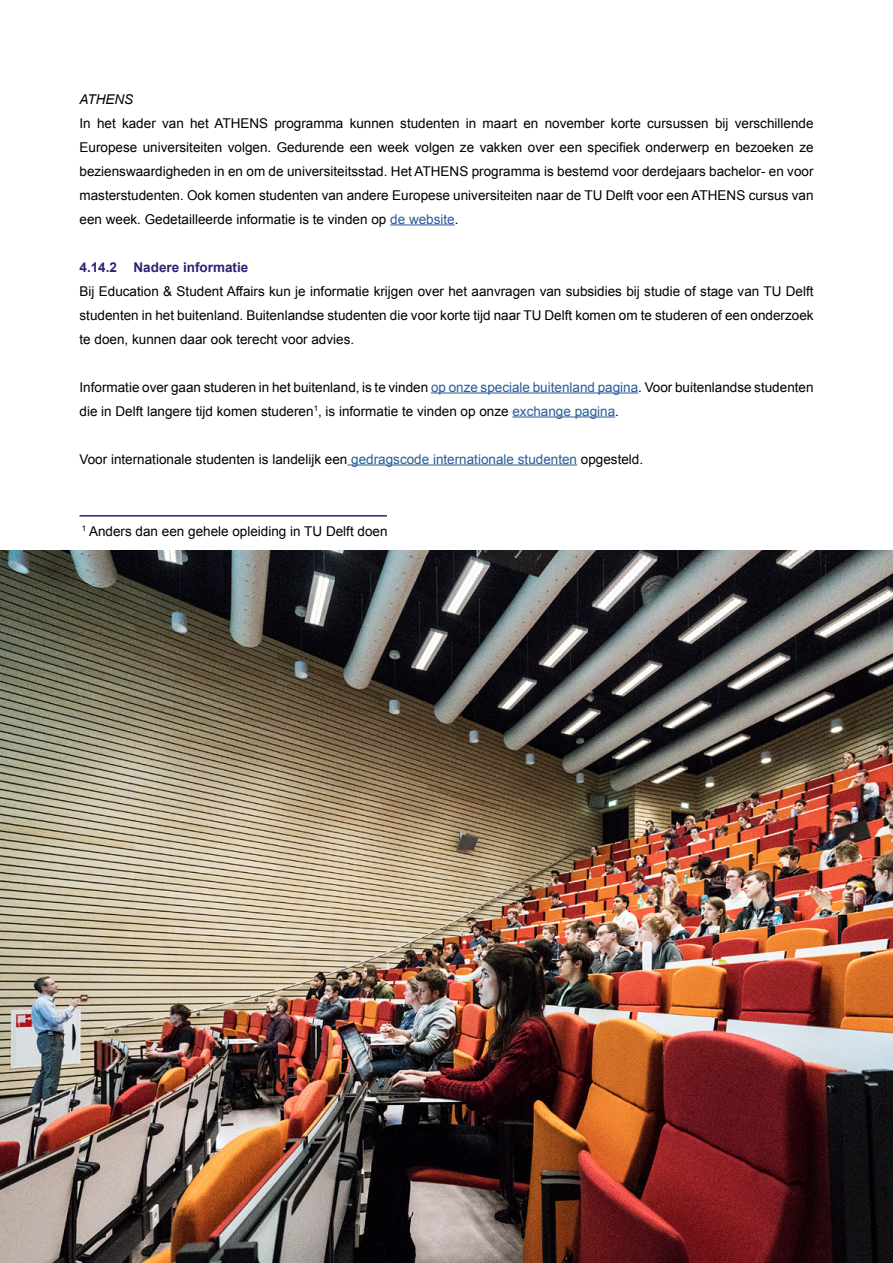
<style>
.page{position:relative;width:893px;height:1263px;background:#fff}
.page>*{position:absolute;margin:0;border:0;box-sizing:border-box;transform-origin:0 0}
.t1{font:13.5px/24px "Arial";color:#000;text-align:justify}
.t2{font:700 13.5px "Arial";color:#2d2378}
.t3{font:italic 13.5px "Arial";color:#000}
.s1{color:#265b9b}
</style>
<div class="page">
<hr style="left:390px;top:224px;width:65px;height:1px;background:#265b9b">
<hr style="left:431px;top:392px;width:207px;height:1px;background:#265b9b">
<hr style="left:512px;top:416px;width:103px;height:1px;background:#265b9b">
<hr style="left:347px;top:464px;width:230px;height:1px;background:#265b9b">
<img style="left:0;top:551px;width:893px;height:712px">
<hr style="left:80px;top:515px;width:307px;height:2px;background:#2d2378">
<p class="t3" style="left:80px;top:90px;width:55px">ATHENS</p>
<p class="t1" style="left:80px;top:111px;width:736px">In het kader van het ATHENS programma kunnen studenten in maart en november korte cursussen bij verschillende Europese universiteiten volgen. Gedurende een week volgen ze vakken over een specifiek onderwerp en bezoeken ze bezienswaardigheden in en om de universiteitsstad. Het ATHENS programma is bestemd voor derdejaars bachelor- en voor masterstudenten. Ook komen studenten van andere Europese universiteiten naar de TU Delft voor een ATHENS cursus van een week. Gedetailleerde informatie is te vinden op <span class="s1">de website</span>.</p>
<p class="t2" style="left:80px;top:258px;width:170px">4.14.2 Nadere informatie</p>
<p class="t1" style="left:80px;top:279px;width:736px">Bij Education &amp; Student Affairs kun je informatie krijgen over het aanvragen van subsidies bij studie of stage van TU Delft studenten in het buitenland. Buitenlandse studenten die voor korte tijd naar TU Delft komen om te studeren of een onderzoek te doen, kunnen daar ook terecht voor advies.</p>
<p class="t1" style="left:80px;top:375px;width:736px">Informatie over gaan studeren in het buitenland, is te vinden <span class="s1">op onze speciale buitenland pagina</span>. Voor buitenlandse studenten die in Delft langere tijd komen studeren<sup>1</sup>, is informatie te vinden op onze <span class="s1">exchange pagina</span>.</p>
<p class="t1" style="left:80px;top:447px;width:565px">Voor internationale studenten is landelijk een <span class="s1">gedragscode internationale studenten</span> opgesteld.</p>
<p class="t1" style="left:82px;top:519px;width:307px"><sup>1</sup> Anders dan een gehele opleiding in TU Delft doen</p>
</div>
